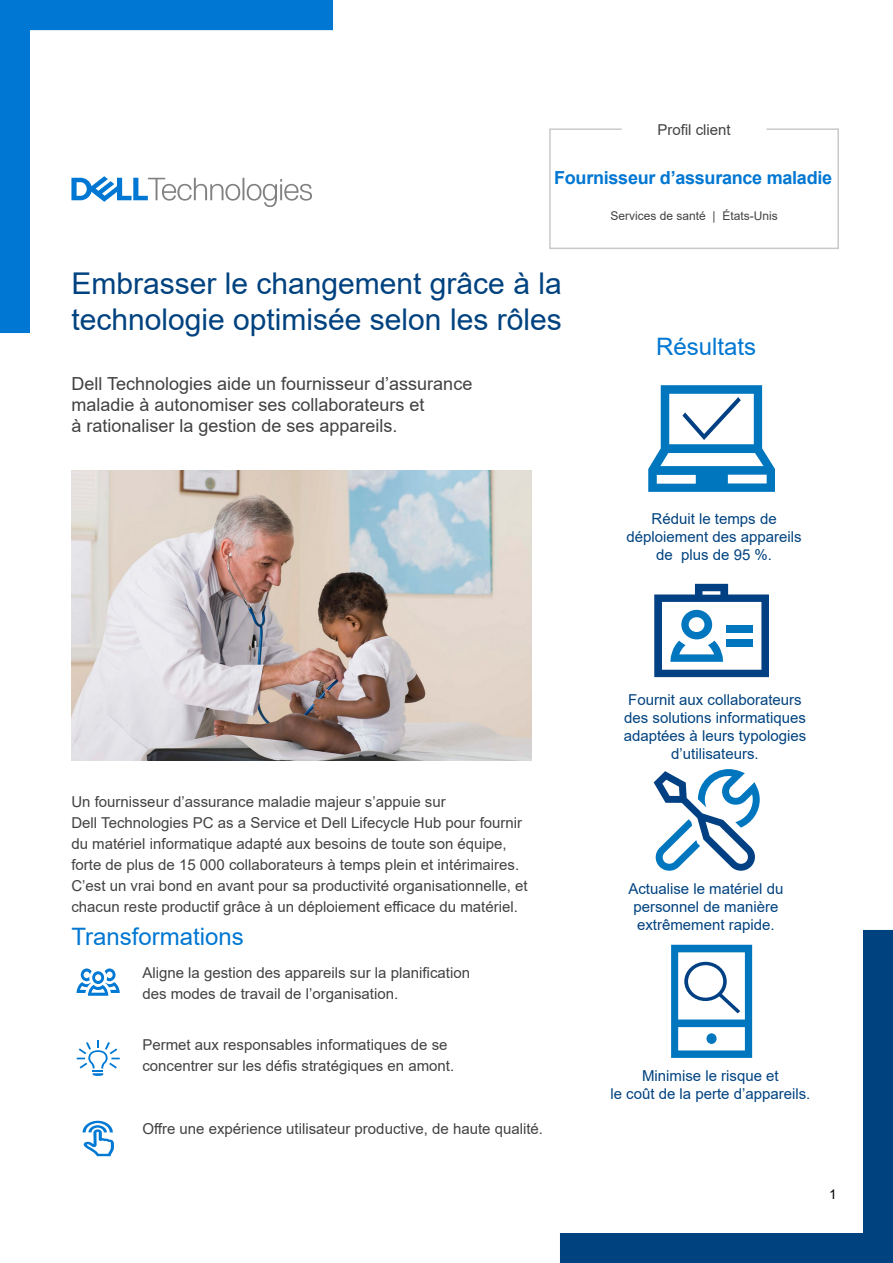
<style>
.page{position:relative;width:893px;height:1263px;background:#fff}
.page>*{position:absolute;margin:0;border:0;box-sizing:border-box;transform-origin:0 0}
.t1{font:30px/36px "Arial";color:#00427f}
.t2{font:24px "Arial";color:#0077d2}
.t3{font:18px/21px "Arial";color:#424242}
.t4{font:700 18px "Arial";letter-spacing:-.015em;color:#0077d2}
.t5{font:15px/21px "Arial";color:#424242}
.t6{font:15px/18px "Arial";color:#00427f;text-align:center}
.t7{font:13.5px "Arial";color:#000}
.t8{font:12px "Arial";color:#424242}
</style>
<div class="page">
<svg style="left:560px;top:930px;width:333px;height:333px"></svg>
<svg style="left:0;top:0;width:333px;height:333px"></svg>
<svg style="left:549px;top:128px;width:290px;height:121px"></svg>
<img style="left:71px;top:471px;width:460px;height:289px">
<svg style="left:71px;top:176px;width:241px;height:31px"></svg>
<svg style="left:671px;top:945px;width:81px;height:113px"></svg>
<svg style="left:648px;top:385px;width:127px;height:107px"></svg>
<svg style="left:654px;top:584px;width:115px;height:93px"></svg>
<svg style="left:654px;top:769px;width:106px;height:102px"></svg>
<svg style="left:77px;top:968px;width:43px;height:28px"></svg>
<svg style="left:77px;top:1040px;width:43px;height:36px"></svg>
<svg style="left:83px;top:1121px;width:31px;height:35px"></svg>
<p class="t5" style="left:657px;top:119px;width:75px">Profil client</p>
<p class="t4" style="left:554px;top:165px;width:280px">Fournisseur d’assurance maladie</p>
<h1 class="t1" style="left:71px;top:266px;width:492px">Embrasser le changement grâce à la technologie optimisée selon les rôles</h1>
<p class="t3" style="left:71px;top:373px;width:402px">Dell Technologies aide un fournisseur d’assurance maladie à autonomiser ses collaborateurs et<br>à rationaliser la gestion de ses appareils.</p>
<p class="t8" style="left:610px;top:207px;width:169px">Services de santé | États‑Unis</p>
<h2 class="t2" style="left:656px;top:330px;width:102px">Résultats</h2>
<p class="t6" style="left:627px;top:510px;width:177px">Réduit le temps de déploiement des appareils de plus de 95 %.</p>
<p class="t5" style="left:71px;top:791px;width:458px">Un fournisseur d’assurance maladie majeur s’appuie sur<br>Dell Technologies PC as a Service et Dell Lifecycle Hub pour fournir du matériel informatique adapté aux besoins de toute son équipe, forte de plus de 15 000 collaborateurs à temps plein et intérimaires.<br>C’est un vrai bond en avant pour sa productivité organisationnelle, et chacun reste productif grâce à un déploiement efficace du matériel.</p>
<h2 class="t2" style="left:71px;top:920px;width:174px">Transformations</h2>
<p class="t5" style="left:142px;top:962px;width:329px">Aligne la gestion des appareils sur la planification des modes de travail de l’organisation.</p>
<p class="t5" style="left:142px;top:1034px;width:313px">Permet aux responsables informatiques de se concentrer sur les défis stratégiques en amont.</p>
<p class="t5" style="left:142px;top:1118px;width:402px">Offre une expérience utilisateur productive, de haute qualité.</p>
<p class="t6" style="left:624px;top:691px;width:184px">Fournit aux collaborateurs des solutions informatiques adaptées à leurs typologies d’utilisateurs.</p>
<p class="t6" style="left:628px;top:880px;width:157px">Actualise le matériel du personnel de manière extrêmement rapide.</p>
<p class="t6" style="left:610px;top:1066px;width:202px">Minimise le risque et<br>le coût de la perte d’appareils.</p>
<p class="t7" style="left:829px;top:1185px;width:9px">1</p>
</div>
